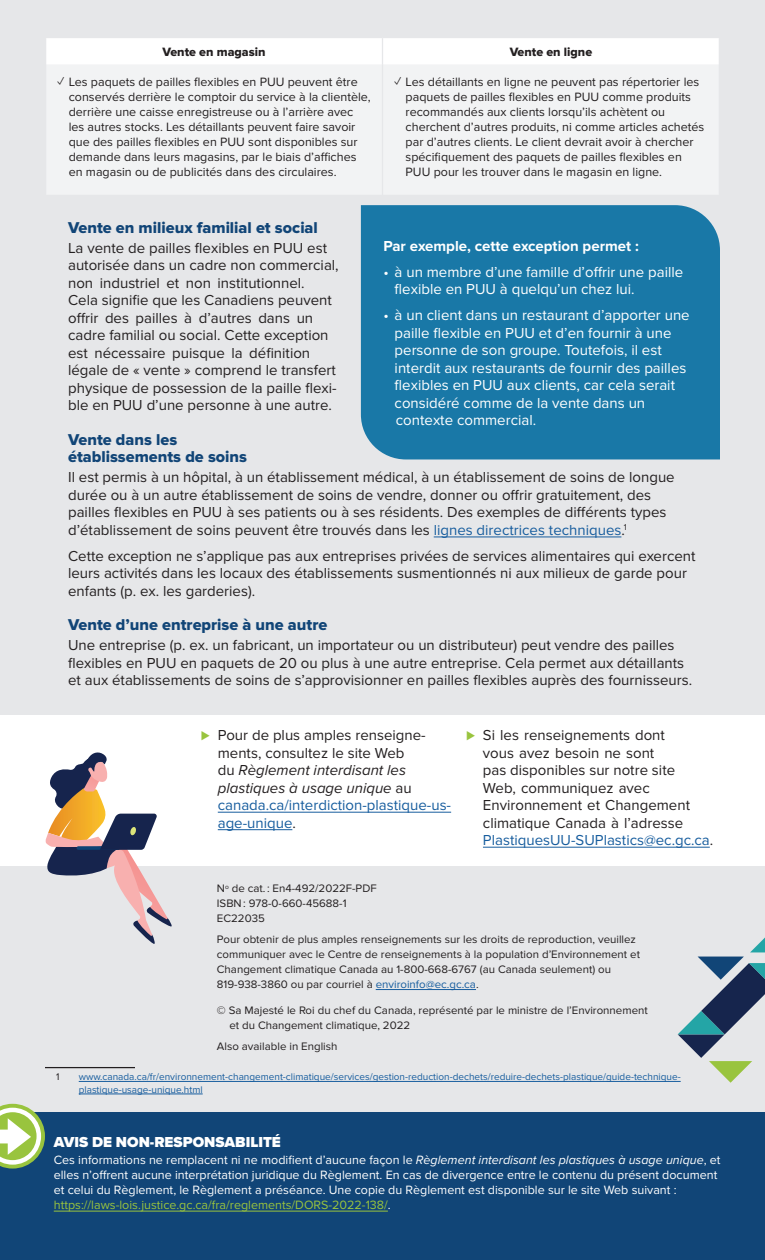
<style>
.page{position:relative;width:765px;height:1260px;background:#fff}
.page>*{position:absolute;margin:0;border:0;box-sizing:border-box;transform-origin:0 0}
.Table_-_subtitle{font:16.25px/17.5px "Proxima Nova Extrabld";color:#114577}
.Table_-_Body_text{font:15px/17.5px "Proxima Nova";color:#231f20}
.t1{font:15px/17.5px "Proxima Nova";color:#fff}
.Table_-_Body_text-2{font:700 15px "Proxima Nova";color:#fff}
.In-box_-_Titre{font:900 15px "Proxima Nova";color:#fff}
.t2{font:12.5px/15px "Proxima Nova";color:#231f20}
.Disclaimer{font:12.5px/15px "Proxima Nova";color:#fff}
.Table_-_subtitle_cen{font:12.5px "Proxima Nova Extrabld";color:#231f20}
.colophon{font:11.25px/15px "Proxima Nova";color:#231f20}
.colophon_copy-Majest{font:11.25px/15px "Proxima Nova";color:#231f20}
.Footnotes{font:10px/12.5px "Proxima Nova";color:#175d9e}
.Footnotes-2{font:10px "Proxima Nova";color:#231f20}
.s1{color:#175d9e}
.s2{color:#99c43e}
.s3{font-style:italic}
</style>
<div class="page">
<div style="left:0;top:0;width:765px;height:715px;background:#e6e7e9"></div>
<div style="left:0;top:866px;width:765px;height:394px;background:#e6e7e9"></div>
<svg style="left:678px;top:938px;width:87px;height:145px"></svg>
<div style="left:47px;top:65px;width:671px;height:129px;background:#f2f3f4"></div>
<div style="left:46px;top:38px;width:673px;height:27px;background:#fff"></div>
<hr style="left:382px;top:65px;width:1px;height:130px;background:#e6e7e9">
<hr style="left:434px;top:537px;width:187px;height:1px;background:#175d9e">
<hr style="left:45px;top:1067px;width:90px;height:1px;background:#231f20">
<hr style="left:79px;top:1081px;width:602px;height:1px;background:#175d9e">
<hr style="left:79px;top:1094px;width:124px;height:1px;background:#175d9e">
<div style="left:361px;top:205px;width:359px;height:254px;background:#1978a7"></div>
<hr style="left:218px;top:812px;width:233px;height:1px;background:#175d9e">
<hr style="left:218px;top:829px;width:74px;height:1px;background:#175d9e">
<hr style="left:483px;top:847px;width:227px;height:1px;background:#175d9e">
<hr style="left:376px;top:989px;width:100px;height:1px;background:#175d9e">
<div style="left:0;top:1112px;width:765px;height:148px;background:#114577"></div>
<hr style="left:54px;top:1211px;width:334px;height:1px;background:#99c43e">
<svg style="left:0;top:1104px;width:45px;height:65px"></svg>
<svg style="left:46px;top:752px;width:126px;height:192px"></svg>
<p class="Table_-_subtitle_cen" style="left:163px;top:45px;width:105px">Vente en magasin</p>
<p class="Table_-_subtitle_cen" style="left:510px;top:45px;width:84px">Vente en ligne</p>
<p class="t2" style="left:69px;top:75px;width:303px;text-indent:-11px">✓ Les paquets de pailles flexibles en PUU peuvent être conservés derrière le comptoir du service à la clientèle, derrière une caisse enregistreuse ou à l’arrière avec les autres stocks. Les détaillants peuvent faire savoir que des pailles flexibles en PUU sont disponibles sur demande dans leurs magasins, par le biais d’affiches en magasin ou de publicités dans des circulaires.</p>
<p class="t2" style="left:406px;top:75px;width:300px;text-indent:-11px">✓ Les détaillants en ligne ne peuvent pas répertorier les paquets de pailles flexibles en PUU comme produits recommandés aux clients lorsqu’ils achètent ou cherchent d’autres produits, ni comme articles achetés par d’autres clients. Le client devrait avoir à chercher spécifiquement des paquets de pailles flexibles en PUU pour les trouver dans le magasin en ligne.</p>
<p class="Table_-_subtitle" style="left:68px;top:219px;width:251px">Vente en milieux familial et social</p>
<p class="Table_-_Body_text" style="left:68px;top:240px;width:272px">La vente de pailles flexibles en PUU est autorisée dans un cadre non commercial, non industriel et non institutionnel.<br>Cela signifie que les Canadiens peuvent offrir des pailles à d’autres dans un cadre familial ou social. Cette exception est nécessaire puisque la définition légale de « vente » comprend le transfert physique de possession de la paille flexi&shy;ble en PUU d’une personne à une autre.</p>
<p class="Table_-_subtitle" style="left:68px;top:431px;width:180px">Vente dans les établissements de soins</p>
<p class="Table_-_Body_text" style="left:68px;top:469px;width:608px">Il est permis à un hôpital, à un établissement médical, à un établissement de soins de longue durée ou à un autre établissement de soins de vendre, donner ou offrir gratuitement, des pailles flexibles en PUU à ses patients ou à ses résidents. Des exemples de différents types d’établissement de soins peuvent être trouvés dans les <span class="s1">lignes directrices techniques</span>.<sup>1</sup></p>
<p class="Table_-_Body_text" style="left:68px;top:548px;width:629px">Cette exception ne s’applique pas aux entreprises privées de services alimentaires qui exercent leurs activités dans les locaux des établissements susmentionnés ni aux milieux de garde pour enfants (p. ex. les garderies).</p>
<p class="Table_-_subtitle" style="left:68px;top:616px;width:261px">Vente d’une entreprise à une autre</p>
<p class="Table_-_Body_text" style="left:68px;top:637px;width:626px">Une entreprise (p. ex. un fabricant, un importateur ou un distributeur) peut vendre des pailles flexibles en PUU en paquets de 20 ou plus à une autre entreprise. Cela permet aux détaillants et aux établissements de soins de s’approvisionner en pailles flexibles auprès des fournisseurs.</p>
<p class="Table_-_Body_text-2" style="left:383px;top:237px;width:257px">Par exemple, cette exception permet :</p>
<p class="t1" style="left:395px;top:264px;width:290px;text-indent:-11px">• à un membre d’une famille d’offrir une paille flexible en PUU à quelqu’un chez lui.</p>
<p class="t1" style="left:395px;top:307px;width:297px;text-indent:-11px">• à un client dans un restaurant d’apporter une paille flexible en PUU et d’en fournir à une personne de son groupe. Toutefois, il est interdit aux restaurants de fournir des pailles flexibles en PUU aux clients, car cela serait considéré comme de la vente dans un contexte commercial.</p>
<p class="Table_-_Body_text" style="left:218px;top:727px;width:235px;text-indent:-17px"><span class="s2">⊲</span> Pour de plus amples renseigne&shy;ments, consultez le site Web<br>du <span class="s3">Règlement interdisant les plastiques à usage unique</span> au <span class="s1">canada.ca/interdiction-plastique-us&shy;age-unique</span>.</p>
<p class="Table_-_Body_text" style="left:483px;top:727px;width:232px;text-indent:-17px"><span class="s2">⊲</span> Si les renseignements dont<br>vous avez besoin ne sont<br>pas disponibles sur notre site<br>Web, communiquez avec<br>Environnement et Changement climatique Canada à l’adresse<br><span class="s1">PlastiquesUU-SUPlastics@ec.gc.ca</span>.</p>
<p class="colophon" style="left:217px;top:882px;width:161px">N<sup>o</sup> de cat. : En4-492/2022F-PDF<br>ISBN : 978-0-660-45688-1<br>EC22035</p>
<p class="colophon" style="left:217px;top:932px;width:425px">Pour obtenir de plus amples renseignements sur les droits de reproduction, veuillez communiquer avec le Centre de renseignements à la population d’Environnement et Changement climatique Canada au 1-800-668-6767 (au Canada seulement) ou 819-938-3860 ou par courriel à <span class="s1">enviroinfo@ec.gc.ca</span>.</p>
<p class="colophon_copy-Majest" style="left:229px;top:1003px;width:420px;text-indent:-12px">© Sa Majesté le Roi du chef du Canada, représenté par le ministre de l’Environnement et du Changement climatique, 2022</p>
<p class="colophon" style="left:217px;top:1039px;width:122px">Also available in English</p>
<p class="Footnotes-2" style="left:56px;top:1071px;width:5px">1</p>
<p class="Footnotes" style="left:79px;top:1071px;width:603px">www.canada.ca/fr/environnement-changement-climatique/services/gestion-reduction-dechets/reduire-dechets-plastique/guide-technique&shy;plastique-usage-unique.html</p>
<p class="In-box_-_Titre" style="left:54px;top:1131px;width:229px">AVIS DE NON-RESPONSABILITÉ</p>
<p class="Disclaimer" style="left:54px;top:1153px;width:668px">Ces informations ne remplacent ni ne modifient d’aucune façon le <span class="s3">Règlement interdisant les plastiques à usage unique</span>, et elles n’offrent aucune interprétation juridique du Règlement. En cas de divergence entre le contenu du présent document et celui du Règlement, le Règlement a préséance. Une copie du Règlement est disponible sur le site Web suivant : <span class="s2">https://laws-lois.justice.gc.ca/fra/reglements/DORS-2022-138/</span>.</p>
</div>
